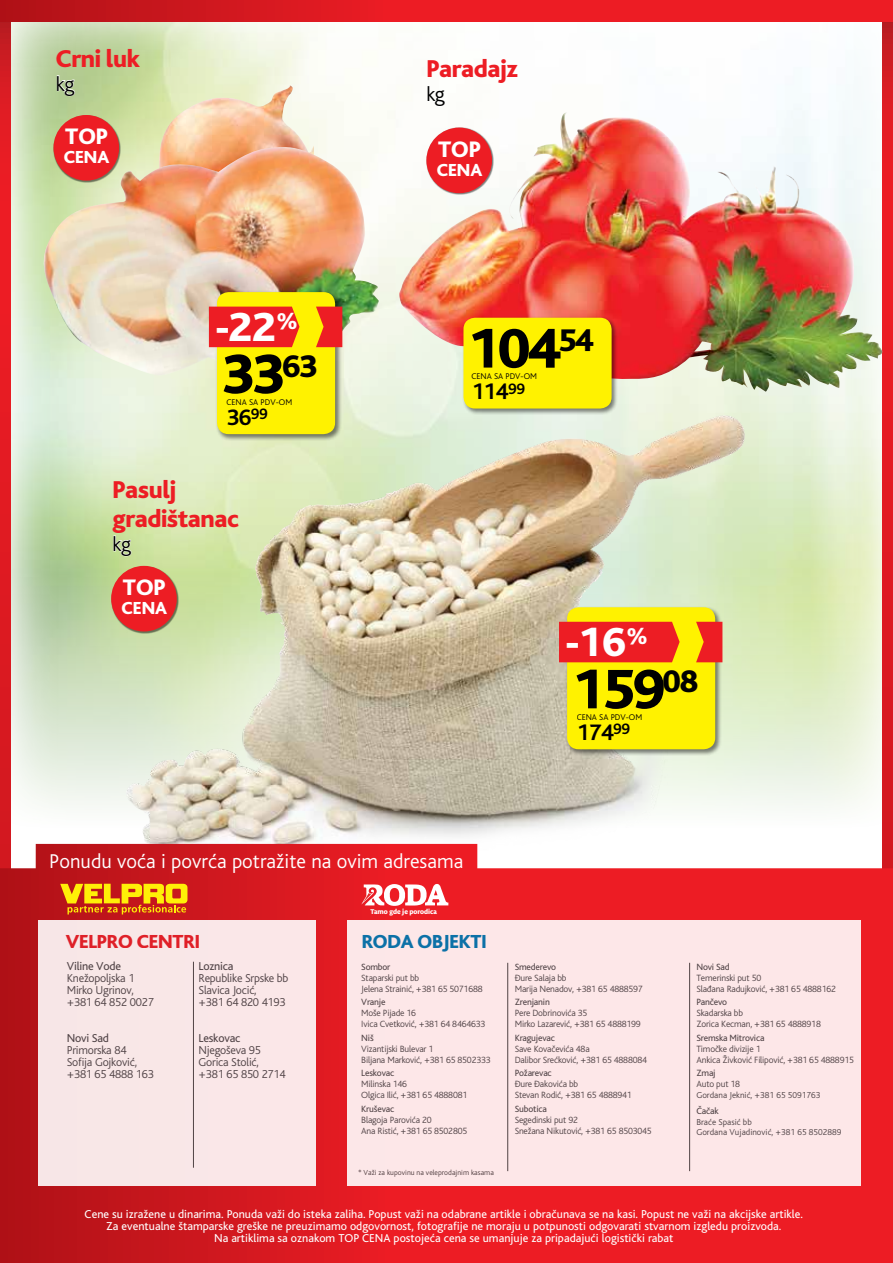
<style>
.page{position:relative;width:893px;height:1263px;background:#fff}
.page>*{position:absolute;margin:0;border:0;box-sizing:border-box;transform-origin:0 0}
.t1{font:58.2px "Konzum Heavy HRX";letter-spacing:-.04em;color:#000}
.t2{font:42.6px "Konzum Heavy HRX";color:#fff}
.t3{font:25.5px/28.5px "Konzum Heavy HRX";letter-spacing:-.02em;color:#ed1d24}
.t4{font:23.55px "Konzum Heavy HRX";color:#fff}
.t5{font:23.4px "Konzum Bold HRX";letter-spacing:-.02em;color:#000}
.t6{font:21px "Konzum Light HRX";color:#000}
.t7{font:20.85px "Konzum Light HRX";color:#fff}
.t8{font:19.8px "Konzum Heavy HRX";letter-spacing:-.01em;color:#e6242d}
.t9{font:19.8px "Konzum Heavy HRX";letter-spacing:-.01em;color:#0d7db8}
.t10{font:18.3px "Konzum Heavy HRX";color:#fff}
.t11{font:12px/12px "Konzum Regular HRX";color:#fff;text-align:center}
.t12{font:12px/12px "Konzum Light HRX";letter-spacing:-.02em;color:#514447}
.t13{font:12px "Konzum Regular HRX";letter-spacing:-.02em;color:#514447}
.t14{font:9.45px/11.1px "Konzum Light HRX";letter-spacing:-.02em;color:#514447}
.t15{font:9.45px "Konzum Regular HRX";letter-spacing:-.02em;color:#514447}
.t16{font:9px/10.5px "Konzum Light HRX";color:#504447}
.t17{font:8.7px "Konzum Light HRX";color:#000}
.t18{font:7.65px "Konzum Light HRX";color:#514447}
.t19{font:800 7.35px "Libertad";color:#fff}
</style>
<div class="page">
<img style="left:11px;top:21px;width:871px;height:823px">
<svg style="left:0;top:21px;width:11px;height:823px;background:#df1a22"></svg>
<svg style="left:882px;top:21px;width:11px;height:823px;background:#de1a22"></svg>
<svg style="left:0;top:0;width:893px;height:21px;background:#de1921"></svg>
<img style="left:100px;top:377px;width:112px;height:128px">
<img style="left:399px;top:129px;width:485px;height:263px">
<svg style="left:0;top:844px;width:893px;height:419px;background:#de2930"></svg>
<div style="left:347px;top:921px;width:514px;height:265px;background:#fde7e8"></div>
<div style="left:38px;top:921px;width:278px;height:265px;background:#f9e7e7"></div>
<hr style="left:507px;top:963px;width:1px;height:208px;background:#514445">
<hr style="left:689px;top:963px;width:1px;height:208px;background:#514445">
<hr style="left:193px;top:962px;width:1px;height:206px;background:#514445">
<svg style="left:60px;top:884px;width:127px;height:30px;background:#e08410"></svg>
<svg style="left:361px;top:884px;width:87px;height:22px"></svg>
<svg style="left:57px;top:75px;width:18px;height:21px"></svg>
<img style="left:148px;top:85px;width:166px;height:62px">
<img style="left:38px;top:147px;width:341px;height:230px">
<div style="left:111px;top:566px;width:68px;height:67px;background:#000;opacity:.5"></div>
<div style="left:111px;top:566px;width:66px;height:65px;background:#ed1d24;border-radius:50%"></div>
<div style="left:426px;top:127px;width:68px;height:68px;background:#000;opacity:.5"></div>
<div style="left:426px;top:128px;width:66px;height:65px;background:#ed1d24;border-radius:50%"></div>
<div style="left:462px;top:316px;width:156px;height:99px;background:#000;opacity:.5"></div>
<div style="left:463px;top:318px;width:149px;height:90px;background:#fff200;border-radius:12px"></div>
<div style="left:53px;top:115px;width:68px;height:67px;background:#000;opacity:.5"></div>
<div style="left:53px;top:115px;width:66px;height:66px;background:#ed1d24;border-radius:50%"></div>
<div style="left:566px;top:606px;width:156px;height:150px;background:#000;opacity:.5"></div>
<div style="left:567px;top:607px;width:148px;height:142px;background:#fff200;border-radius:12px"></div>
<div style="left:559px;top:622px;width:121px;height:40px;background:#ed1d24"></div>
<svg style="left:696px;top:622px;width:26px;height:40px"></svg>
<div style="left:216px;top:291px;width:126px;height:150px;background:#000;opacity:.5"></div>
<div style="left:217px;top:292px;width:118px;height:142px;background:#fff200;border-radius:12px"></div>
<div style="left:209px;top:307px;width:90px;height:40px;background:#ed1d24"></div>
<svg style="left:316px;top:307px;width:26px;height:40px"></svg>
<svg style="left:113px;top:535px;width:19px;height:22px"></svg>
<svg style="left:427px;top:86px;width:19px;height:21px"></svg>
<h3 class="t3" style="left:56px;top:45px;width:86px">Crni luk</h3>
<h3 class="t6" style="left:56px;top:73px;width:20px">kg</h3>
<h3 class="t4" style="left:65px;top:124px;width:44px">TOP</h3>
<h3 class="t10" style="left:64px;top:148px;width:47px">CENA</h3>
<h2 class="t2" style="left:215px;top:305px;width:85px">-22<sup>%</sup></h2>
<h1 class="t1" style="left:222px;top:343px;width:97px">33<sup>63</sup></h1>
<p class="t17" style="left:226px;top:397px;width:67px">CENA SA PDV-OM</p>
<h3 class="t5" style="left:226px;top:405px;width:43px">36<sup>99</sup></h3>
<h3 class="t3" style="left:113px;top:476px;width:128px">Pasulj gradištanac</h3>
<h3 class="t6" style="left:113px;top:533px;width:20px">kg</h3>
<h3 class="t4" style="left:123px;top:575px;width:44px">TOP</h3>
<h3 class="t10" style="left:121px;top:598px;width:47px">CENA</h3>
<h3 class="t3" style="left:426px;top:55px;width:93px">Paradajz</h3>
<h3 class="t6" style="left:426px;top:83px;width:20px">kg</h3>
<h3 class="t4" style="left:438px;top:136px;width:44px">TOP</h3>
<h3 class="t10" style="left:437px;top:160px;width:47px">CENA</h3>
<h1 class="t1" style="left:467px;top:318px;width:128px">104<sup>54</sup></h1>
<p class="t17" style="left:471px;top:372px;width:67px">CENA SA PDV-OM</p>
<h3 class="t5" style="left:471px;top:379px;width:55px">114<sup>99</sup></h3>
<h2 class="t2" style="left:565px;top:620px;width:85px">-16<sup>%</sup></h2>
<h1 class="t1" style="left:572px;top:658px;width:128px">159<sup>08</sup></h1>
<p class="t17" style="left:577px;top:713px;width:67px">CENA SA PDV-OM</p>
<h3 class="t5" style="left:577px;top:720px;width:55px">174<sup>99</sup></h3>
<h3 class="t7" style="left:49px;top:850px;width:416px">Ponudu voća i povrća potražite na ovim adresama</h3>
<p class="t19" style="left:370px;top:906px;width:68px">Tamo gde je porodica</p>
<h3 class="t8" style="left:66px;top:930px;width:136px">VELPRO CENTRI</h3>
<h3 class="t9" style="left:361px;top:930px;width:127px">RODA OBJEKTI</h3>
<p class="t13" style="left:67px;top:960px;width:56px">Viline Vode</p>
<p class="t12" style="left:67px;top:972px;width:89px">Knežopoljska 1<br>Mirko Ugrinov, +381 64 852 0027</p>
<p class="t13" style="left:67px;top:1032px;width:44px">Novi Sad</p>
<p class="t12" style="left:67px;top:1044px;width:89px">Primorska 84<br>Sofija Gojković, +381 65 4888 163</p>
<p class="t13" style="left:199px;top:960px;width:36px">Loznica</p>
<p class="t12" style="left:199px;top:972px;width:91px">Republike Srpske bb<br>Slavica Jocić,<br>+381 64 820 4193</p>
<p class="t13" style="left:199px;top:1032px;width:43px">Leskovac</p>
<p class="t12" style="left:199px;top:1044px;width:89px">Njegoševa 95<br>Gorica Stolić, +381 65 850 2714</p>
<p class="t15" style="left:361px;top:961px;width:31px">Sombor</p>
<p class="t14" style="left:361px;top:972px;width:123px">Staparski put bb<br>Jelena Strainić, +381 65 5071688</p>
<p class="t15" style="left:361px;top:997px;width:26px">Vranje</p>
<p class="t14" style="left:361px;top:1008px;width:126px">Moše Pijade 16<br>Ivica Cvetković, +381 64 8464633</p>
<p class="t15" style="left:361px;top:1033px;width:14px">Niš</p>
<p class="t14" style="left:361px;top:1043px;width:131px">Vizantijski Bulevar 1<br>Biljana Marković, +381 65 8502333</p>
<p class="t15" style="left:361px;top:1068px;width:35px">Leskovac</p>
<p class="t14" style="left:361px;top:1079px;width:107px">Milinska 146<br>Olgica Ilić, +381 65 4888081</p>
<p class="t15" style="left:361px;top:1104px;width:35px">Kruševac</p>
<p class="t14" style="left:361px;top:1114px;width:107px">Blagoja Parovića 20<br>Ana Ristić, +381 65 8502805</p>
<p class="t18" style="left:358px;top:1168px;width:137px">* Važi za kupovinu na veleprodajnim kasama</p>
<p class="t15" style="left:515px;top:961px;width:43px">Smederevo</p>
<p class="t14" style="left:515px;top:972px;width:130px">Đure Salaja bb<br>Marija Nenadov, +381 65 4888597</p>
<p class="t15" style="left:515px;top:997px;width:37px">Zrenjanin</p>
<p class="t14" style="left:515px;top:1008px;width:128px">Pere Dobrinovića 35<br>Mirko Lazarević, +381 65 4888199</p>
<p class="t15" style="left:515px;top:1032px;width:42px">Kragujevac</p>
<p class="t14" style="left:515px;top:1043px;width:134px">Save Kovačevića 48a<br>Dalibor Srećković, +381 65 4888084</p>
<p class="t15" style="left:515px;top:1068px;width:39px">Požarevac</p>
<p class="t14" style="left:515px;top:1079px;width:119px">Đure Đakovića bb<br>Stevan Rodić, +381 65 4888941</p>
<p class="t15" style="left:515px;top:1104px;width:34px">Subotica</p>
<p class="t14" style="left:515px;top:1114px;width:139px">Segedinski put 92<br>Snežana Nikutović, +381 65 8503045</p>
<p class="t15" style="left:696px;top:961px;width:35px">Novi Sad</p>
<p class="t14" style="left:696px;top:972px;width:141px">Temerinski put 50<br>Slađana Radujković, +381 65 4888162</p>
<p class="t15" style="left:696px;top:997px;width:32px">Pančevo</p>
<p class="t14" style="left:696px;top:1008px;width:126px">Skadarska bb<br>Zorica Kecman, +381 65 4888918</p>
<p class="t15" style="left:696px;top:1032px;width:70px">Sremska Mitrovica</p>
<p class="t14" style="left:696px;top:1043px;width:159px">Timočke divizije 1<br>Ankica Živković Filipović, +381 65 4888915</p>
<p class="t15" style="left:696px;top:1068px;width:21px">Zmaj</p>
<p class="t14" style="left:696px;top:1079px;width:45px">Auto put 18</p>
<p class="t16" style="left:696px;top:1090px;width:126px">Gordana Jeknić, +381 65 5091763</p>
<p class="t15" style="left:696px;top:1106px;width:24px">Čačak</p>
<p class="t16" style="left:696px;top:1117px;width:147px">Braće Spasić bb<br>Gordana Vujadinović, +381 65 8502889</p>
<p class="t11" style="left:85px;top:1208px;width:720px">Cene su izraæene u dinarima. Ponuda važi do isteka zaliha. Popust važi na odabrane artikle i obračunava se na kasi. Popust ne važi na akcijske artikle.<br>Za eventualne štamparske greπke ne preuzimamo odgovornost, fotografije ne moraju u potpunosti odgovarati stvarnom izgledu proizvoda.<br>Na artiklima sa oznakom TOP CENA postojeća cena se umanjuje za pripadajući logistički rabat</p>
</div>
